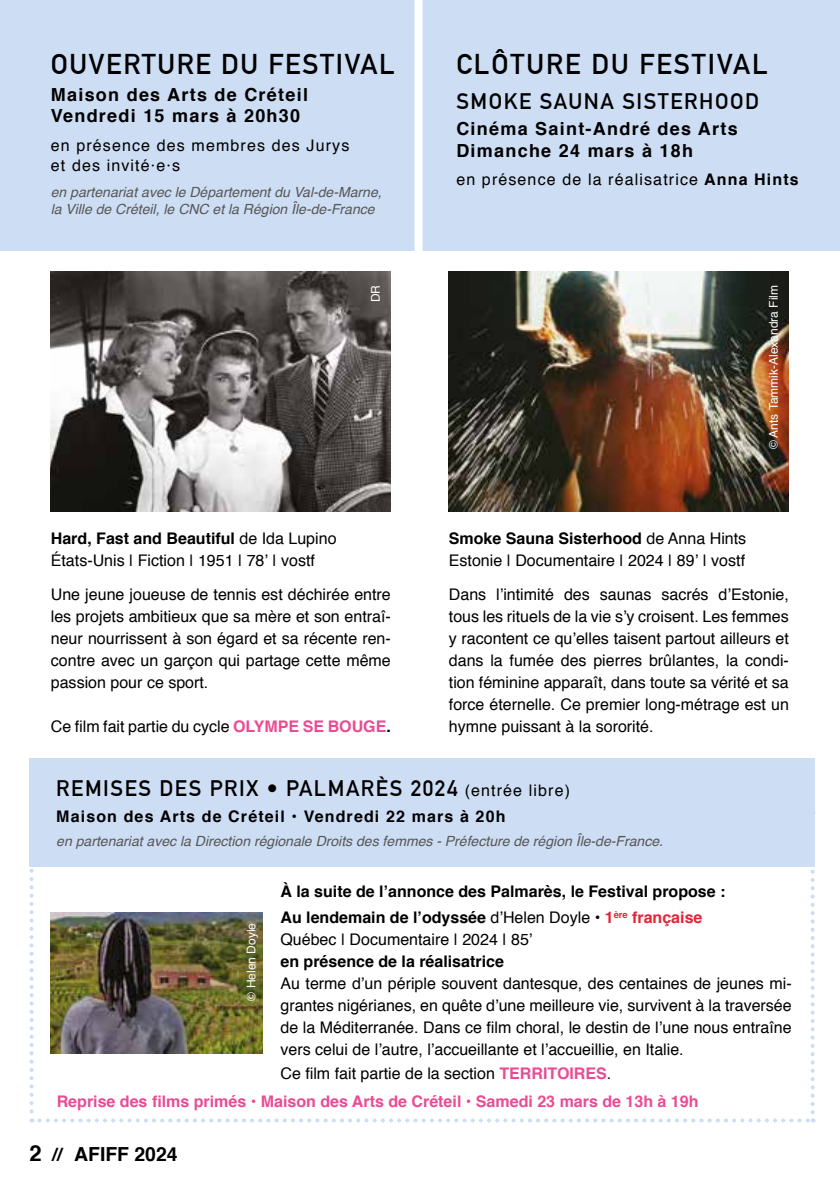
<style>
.page{position:relative;width:840px;height:1191px;background:#fff}
.page>*{position:absolute;margin:0;border:0;box-sizing:border-box;transform-origin:0 0}
.t1{font:700 28px "DIN Alternate";letter-spacing:.06em;color:#000}
.t2{font:700 22px "DIN Alternate";letter-spacing:.07em;color:#000}
.t3{font:700 19.4px "Helvetica";color:#000}
.t4{font:700 18px/21.6px "Helvetica";letter-spacing:.07em;color:#000}
.t5{font:16px/22px "Helvetica";color:#000;text-align:justify}
.t6{font:700 16px/26px "Helvetica";color:#000}
.t7{font:16px/20px "Helvetica";letter-spacing:.07em;color:#000}
.t8{font:700 16px "Helvetica";color:#ea4b93}
.t9{font:700 16px "Helvetica";letter-spacing:.07em;color:#000}
.t10{font:italic 14px/16.8px "Helvetica";color:#575756}
.t11{font:12px "Helvetica";color:#fff}
.s1{font-weight:700}
.s2{font-weight:700;color:#ea4b93}
.s3{font-family:"Helvetica";font-weight:400;font-size:16px}
.s4{font-weight:400}
.s5{color:#e62338}
.s6{font-size:22px}
.s7{font-size:18px}
</style>
<div class="page">
<svg style="left:30px;top:868px;width:784px;height:254px"></svg>
<div style="left:0;top:0;width:839px;height:250px;background:#cdddf3"></div>
<img style="left:51px;top:271px;width:339px;height:240px">
<img style="left:448px;top:271px;width:340px;height:240px">
<div style="left:414px;top:0;width:8px;height:428px;background:#fff"></div>
<div style="left:30px;top:758px;width:784px;height:109px;background:#cdddf3"></div>
<img style="left:51px;top:912px;width:211px;height:141px">
<h1 class="t1" style="left:51px;top:43px;width:345px">OUVERTURE DU FESTIVAL</h1>
<p class="t4" style="left:51px;top:84px;width:258px">Maison des Arts de Créteil<br>Vendredi 15 mars à 20h30</p>
<p class="t7" style="left:51px;top:135px;width:300px">en présence des membres des Jurys et des invité·e·s</p>
<p class="t10" style="left:51px;top:184px;width:332px">en partenariat avec le Département du Val-de-Marne, la Ville de Créteil, le CNC et la Région Île-de-France</p>
<h1 class="t1" style="left:456px;top:43px;width:313px">CLÔTURE DU FESTIVAL</h1>
<h2 class="t2" style="left:456px;top:84px;width:304px">SMOKE SAUNA SISTERHOOD</h2>
<p class="t4" style="left:456px;top:118px;width:283px">Cinéma Saint-André des Arts<br>Dimanche 24 mars à 18h</p>
<p class="t7" style="left:456px;top:170px;width:344px">en présence de la réalisatrice <span class="s1">Anna Hints</span></p>
<p class="t11" style="left:366px;top:302px;width:19px;rotate:-90deg">DR</p>
<p class="t11" style="left:763px;top:449px;width:165px;rotate:-90deg">© Ants Tammik-Alexandra Film</p>
<p class="t5" style="left:51px;top:528px;width:287px"><span class="s1">Hard, Fast and Beautiful</span> de Ida Lupino<br>États-Unis | Fiction | 1951 | 78’ | vostf</p>
<p class="t5" style="left:51px;top:584px;width:341px">Une jeune joueuse de tennis est déchirée entre les projets ambitieux que sa mère et son entraî&shy;neur nourrissent à son égard et sa récente ren&shy;contre avec un garçon qui partage cette même passion pour ce sport.</p>
<p class="t5" style="left:51px;top:716px;width:341px">Ce film fait partie du cycle <span class="s2">OLYMPE SE BOUGE</span><span class="s1">.</span></p>
<p class="t5" style="left:448px;top:528px;width:299px"><span class="s1">Smoke Sauna Sisterhood</span> de Anna Hints<br>Estonie | Documentaire | 2024 | 89’ | vostf</p>
<p class="t5" style="left:448px;top:584px;width:341px">Dans l’intimité des saunas sacrés d’Estonie, tous les rituels de la vie s’y croisent. Les femmes y racontent ce qu’elles taisent partout ailleurs et dans la fumée des pierres brûlantes, la condi&shy;tion féminine apparaît, dans toute sa vérité et sa force éternelle. Ce premier long-métrage est un hymne puissant à la sororité.</p>
<h2 class="t2" style="left:56px;top:772px;width:515px">REMISES DES PRIX • PALMARÈS 2024 <span class="s3">(entrée libre)</span></h2>
<p class="t9" style="left:56px;top:803px;width:450px">Maison des Arts de Créteil • Vendredi 22 mars à 20h</p>
<p class="t10" style="left:56px;top:833px;width:608px">en partenariat avec la Direction régionale Droits des femmes - Préfecture de région Île-de-France.</p>
<p class="t11" style="left:242px;top:1000px;width:79px;rotate:-90deg">© Helen Doyle</p>
<p class="t6" style="left:280px;top:878px;width:446px">À la suite de l’annonce des Palmarès, le Festival propose :<br>Au lendemain de l’odyssée <span class="s4">d’Helen Doyle •</span> <span class="s5">1</span><sup>ère</sup> <span class="s5">française</span></p>
<p class="t5" style="left:280px;top:929px;width:253px">Québec | Documentaire | 2024 | 85’</p>
<p class="t6" style="left:280px;top:948px;width:225px">en présence de la réalisatrice</p>
<p class="t5" style="left:280px;top:973px;width:512px">Au terme d’un périple souvent dantesque, des centaines de jeunes mi&shy;grantes nigérianes, en quête d’une meilleure vie, survivent à la traversée de la Méditerranée. Dans ce film choral, le destin de l’une nous entraîne vers celui de l’autre, l’accueillante et l’accueillie, en Italie.</p>
<p class="t5" style="left:280px;top:1063px;width:332px">Ce film fait partie de la section <span class="s2">TERRITOIRES</span>.</p>
<p class="t8" style="left:57px;top:1088px;width:643px">Reprise des films primés • Maison des Arts de Créteil • Samedi 23 mars de 13h à 19h</p>
<p class="t3" style="left:30px;top:1138px;width:149px"><span class="s6">2</span> <span class="s7">//</span> AFIFF 2024</p>
</div>
